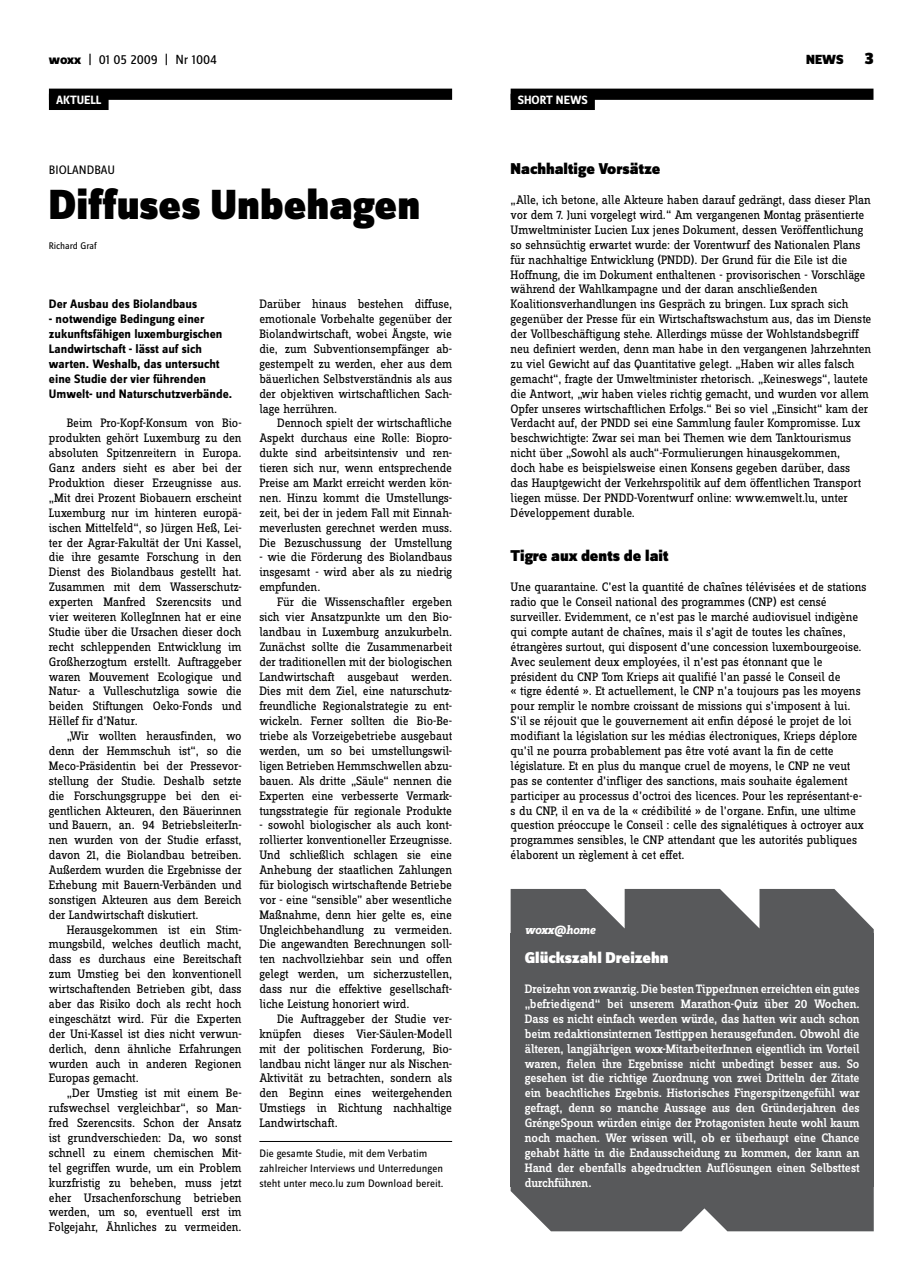
<style>
.page{position:relative;width:922px;height:1276px;background:#fff}
.page>*{position:absolute;margin:0;border:0;box-sizing:border-box;transform-origin:0 0}
.t1{font:900 43.75px "Zine Sans Dis";color:#000}
.t2{font:900 16.25px "Zine Sans Dis";color:#000}
.t3{font:900 16.25px "Zine Sans Dis";color:#fff}
.t4{font:13.75px "Zine Sans Dis";color:#000}
.t5{font:900 13.75px "Zine Sans Dis";color:#000}
.t6{font:12.75px/14.9px "Zine Slab Dis";letter-spacing:-.01em;color:#000;text-align:justify}
.t7{font:500 12.75px/14.9px "Zine Slab Dis";color:#fff;text-align:justify}
.t8{font:700 12.75px/14.9px "Zine Sans Dis";color:#000}
.t9{font:12.75px "Zine Sans Dis";color:#000}
.t10{font:italic 700 12.75px "Zine Slab Dis";letter-spacing:-.01em;color:#fff}
.t11{font:700 12.5px "Zine Sans Dis";color:#fff}
.t12{font:11.25px/15px "Zine Sans Dis";color:#000}
.t13{font:10px "Zine Sans Dis";color:#000}
.s1{font-weight:800}
</style>
<div class="page">
<div style="left:510px;top:89px;width:363px;height:11px;background:#000"></div>
<div style="left:510px;top:94px;width:84px;height:16px;background:#000"></div>
<div style="left:49px;top:89px;width:403px;height:11px;background:#000"></div>
<hr style="left:259px;top:1141px;width:193px;height:1px;background:#000">
<svg style="left:510px;top:889px;width:363px;height:44px;background:#707173"></svg>
<svg style="left:510px;top:1186px;width:363px;height:45px;background:#656668"></svg>
<div style="left:510px;top:933px;width:363px;height:253px;background:#58595b"></div>
<div style="left:49px;top:94px;width:60px;height:16px;background:#000"></div>
<p class="t4" style="left:49px;top:53px;width:169px"><span class="s1">woxx</span> | 01 05 2009 | Nr 1004</p>
<p class="t5" style="left:806px;top:53px;width:39px">NEWS</p>
<p class="t11" style="left:517px;top:93px;width:71px">SHORT NEWS</p>
<p class="t11" style="left:56px;top:93px;width:47px">AKTUELL</p>
<p class="t9" style="left:49px;top:163px;width:68px">BIOLANDBAU</p>
<h1 class="t1" style="left:49px;top:181px;width:373px">Diffuses Unbehagen</h1>
<p class="t13" style="left:49px;top:240px;width:49px">Richard Graf</p>
<p class="t8" style="left:49px;top:297px;width:150px">Der Ausbau des Biolandbaus</p>
<p class="t8" style="left:49px;top:312px;width:185px">- notwendige Bedingung einer zukunftsfähigen luxemburgischen<br>Landwirtschaft - lässt auf sich warten. Weshalb, das untersucht eine Studie der vier führenden<br>Umwelt- und Naturschutzverbände.</p>
<p class="t6" style="left:49px;top:416px;width:194px;text-indent:18px">Beim Pro-Kopf-Konsum von Bio&shy;produkten gehört Luxemburg zu den absoluten Spitzenreitern in Europa.<br>Ganz anders sieht es aber bei der Produktion dieser Erzeugnisse aus. „Mit drei Prozent Biobauern erscheint Luxemburg nur im hinteren europä&shy;ischen Mittelfeld“, so Jürgen Heß, Lei&shy;ter der Agrar-Fakultät der Uni Kassel, die ihre gesamte Forschung in den Dienst des Biolandbaus gestellt hat.<br>Zusammen mit dem Wasserschutz&shy;experten Manfred Szerencsits und vier weiteren KollegInnen hat er eine Studie über die Ursachen dieser doch recht schleppenden Entwicklung im Großherzogtum erstellt. Auftraggeber waren Mouvement Ecologique und Natur- a Vulleschutzliga sowie die beiden Stiftungen Oeko-Fonds und Hëllef fir d’Natur.</p>
<p class="t6" style="left:49px;top:729px;width:194px;text-indent:18px">„Wir wollten herausfinden, wo denn der Hemmschuh ist“, so die Meco-Präsidentin bei der Pressevor&shy;stellung der Studie. Deshalb setzte die Forschungsgruppe bei den ei&shy;gentlichen Akteuren, den Bäuerinnen und Bauern, an. 94 BetriebsleiterIn&shy;nen wurden von der Studie erfasst, davon 21, die Biolandbau betreiben.<br>Außerdem wurden die Ergebnisse der Erhebung mit Bauern-Verbänden und sonstigen Akteuren aus dem Bereich der Landwirtschaft diskutiert.</p>
<p class="t6" style="left:49px;top:922px;width:194px;text-indent:18px">Herausgekommen ist ein Stim&shy;mungsbild, welches deutlich macht, dass es durchaus eine Bereitschaft zum Umstieg bei den konventionell wirtschaftenden Betrieben gibt, dass aber das Risiko doch als recht hoch eingeschätzt wird. Für die Experten der Uni-Kassel ist dies nicht verwun&shy;derlich, denn ähnliche Erfahrungen wurden auch in anderen Regionen Europas gemacht.</p>
<p class="t6" style="left:49px;top:1086px;width:194px;text-indent:18px">„Der Umstieg ist mit einem Be&shy;rufswechsel vergleichbar“, so Man&shy;fred Szerencsits. Schon der Ansatz ist grundverschieden: Da, wo sonst schnell zu einem chemischen Mit&shy;tel gegriffen wurde, um ein Problem kurzfristig zu beheben, muss jetzt eher Ursachenforschung betrieben werden, um so, eventuell erst im Folgejahr, Ähnliches zu vermeiden.</p>
<p class="t6" style="left:259px;top:297px;width:194px">Darüber hinaus bestehen diffuse, emotionale Vorbehalte gegenüber der Biolandwirtschaft, wobei Ängste, wie die, zum Subventionsempfänger ab&shy;gestempelt zu werden, eher aus dem bäuerlichen Selbstverständnis als aus der objektiven wirtschaftlichen Sach&shy;lage herrühren.</p>
<p class="t6" style="left:259px;top:416px;width:194px;text-indent:18px">Dennoch spielt der wirtschaftliche Aspekt durchaus eine Rolle: Biopro&shy;dukte sind arbeitsintensiv und ren&shy;tieren sich nur, wenn entsprechende Preise am Markt erreicht werden kön&shy;nen. Hinzu kommt die Umstellungs&shy;zeit, bei der in jedem Fall mit Einnah&shy;meverlusten gerechnet werden muss.<br>Die Bezuschussung der Umstellung</p>
<p class="t6" style="left:259px;top:550px;width:194px">- wie die Förderung des Biolandbaus insgesamt - wird aber als zu niedrig empfunden.</p>
<p class="t6" style="left:259px;top:595px;width:194px;text-indent:18px">Für die Wissenschaftler ergeben sich vier Ansatzpunkte um den Bio&shy;landbau in Luxemburg anzukurbeln.<br>Zunächst sollte die Zusammenarbeit der traditionellen mit der biologischen Landwirtschaft ausgebaut werden.<br>Dies mit dem Ziel, eine naturschutz&shy;freundliche Regionalstrategie zu ent&shy;wickeln. Ferner sollten die Bio-Be&shy;triebe als Vorzeigebetriebe ausgebaut werden, um so bei umstellungswil&shy;ligen Betrieben Hemmschwellen abzu&shy;bauen. Als dritte „Säule“ nennen die Experten eine verbesserte Vermark&shy;tungsstrategie für regionale Produkte</p>
<p class="t6" style="left:259px;top:818px;width:194px">- sowohl biologischer als auch kont&shy;rollierter konventioneller Erzeugnisse.<br>Und schließlich schlagen sie eine Anhebung der staatlichen Zahlungen für biologisch wirtschaftende Betriebe vor - eine “sensible” aber wesentliche Maßnahme, denn hier gelte es, eine Ungleichbehandlung zu vermeiden.<br>Die angewandten Berechnungen soll&shy;ten nachvollziehbar sein und offen gelegt werden, um sicherzustellen, dass nur die effektive gesellschaft&shy;liche Leistung honoriert wird.</p>
<p class="t6" style="left:259px;top:1012px;width:194px;text-indent:18px">Die Auftraggeber der Studie ver&shy;knüpfen dieses Vier-Säulen-Modell mit der politischen Forderung, Bio&shy;landbau nicht länger nur als Nischen-Aktivität zu betrachten, sondern als den Beginn eines weitergehenden Umstiegs in Richtung nachhaltige Landwirtschaft.</p>
<p class="t12" style="left:259px;top:1146px;width:185px">Die gesamte Studie, mit dem Verbatim zahlreicher Interviews und Unterredungen steht unter meco.lu zum Download bereit.</p>
<p class="t2" style="left:510px;top:160px;width:151px">Nachhaltige Vorsätze</p>
<p class="t6" style="left:510px;top:193px;width:362px;text-align:left">„Alle, ich betone, alle Akteure haben darauf gedrängt, dass dieser Plan vor dem 7. Juni vorgelegt wird.“ Am vergangenen Montag präsentierte Umweltminister Lucien Lux jenes Dokument, dessen Veröffentlichung so sehnsüchtig erwartet wurde: der Vorentwurf des Nationalen Plans für nachhaltige Entwicklung (PNDD). Der Grund für die Eile ist die Hoffnung, die im Dokument enthaltenen - provisorischen - Vorschläge während der Wahlkampagne und der daran anschließenden Koalitionsverhandlungen ins Gespräch zu bringen. Lux sprach sich gegenüber der Presse für ein Wirtschaftswachstum aus, das im Dienste der Vollbeschäftigung stehe. Allerdings müsse der Wohlstandsbegriff neu definiert werden, denn man habe in den vergangenen Jahrzehnten zu viel Gewicht auf das Quantitative gelegt. „Haben wir alles falsch gemacht“, fragte der Umweltminister rhetorisch. „Keineswegs“, lautete die Antwort, „wir haben vieles richtig gemacht, und wurden vor allem Opfer unseres wirtschaftlichen Erfolgs.“ Bei so viel „Einsicht“ kam der Verdacht auf, der PNDD sei eine Sammlung fauler Kompromisse. Lux beschwichtigte: Zwar sei man bei Themen wie dem Tanktourismus nicht über „Sowohl als auch“-Formulierungen hinausgekommen,<br>doch habe es beispielsweise einen Konsens gegeben darüber, dass<br>das Hauptgewicht der Verkehrspolitik auf dem öffentlichen Transport liegen müsse. Der PNDD-Vorentwurf online: www.emwelt.lu, unter Développement durable.</p>
<p class="t2" style="left:510px;top:547px;width:159px">Tigre aux dents de lait</p>
<p class="t6" style="left:510px;top:580px;width:357px;text-align:left">Une quarantaine. C’est la quantité de chaînes télévisées et de stations radio que le Conseil national des programmes (CNP) est censé surveiller. Evidemment, ce n’est pas le marché audiovisuel indigène qui compte autant de chaînes, mais il s’agit de toutes les chaînes, étrangères surtout, qui disposent d’une concession luxembourgeoise.<br>Avec seulement deux employées, il n’est pas étonnant que le président du CNP Tom Krieps ait qualifié l’an passé le Conseil de<br>« tigre édenté ». Et actuellement, le CNP n’a toujours pas les moyens pour remplir le nombre croissant de missions qui s’imposent à lui.<br>S’il se réjouit que le gouvernement ait enfin déposé le projet de loi modifiant la législation sur les médias électroniques, Krieps déplore qu’il ne pourra probablement pas être voté avant la fin de cette législature. Et en plus du manque cruel de moyens, le CNP ne veut pas se contenter d’infliger des sanctions, mais souhaite également participer au processus d’octroi des licences. Pour les représentant-e&shy;s du CNP, il en va de la « crédibilité » de l’organe. Enfin, une ultime question préoccupe le Conseil : celle des signalétiques à octroyer aux programmes sensibles, le CNP attendant que les autorités publiques élaborent un règlement à cet effet.</p>
<p class="t10" style="left:524px;top:922px;width:72px">woxx@home</p>
<p class="t3" style="left:524px;top:949px;width:145px">Glückszahl Dreizehn</p>
<p class="t7" style="left:524px;top:982px;width:336px">Dreizehn von zwanzig. Die besten TipperInnen erreichten ein gutes „befriedigend“ bei unserem Marathon-Quiz über 20 Wochen.<br>Dass es nicht einfach werden würde, das hatten wir auch schon beim redaktionsinternen Testtippen herausgefunden. Obwohl die älteren, langjährigen woxx-MitarbeiterInnen eigentlich im Vorteil waren, fielen ihre Ergebnisse nicht unbedingt besser aus. So gesehen ist die richtige Zuordnung von zwei Dritteln der Zitate ein beachtliches Ergebnis. Historisches Fingerspitzengefühl war gefragt, denn so manche Aussage aus den Gründerjahren des GréngeSpoun würden einige der Protagonisten heute wohl kaum noch machen. Wer wissen will, ob er überhaupt eine Chance gehabt hätte in die Endausscheidung zu kommen, der kann an Hand der ebenfalls abgedruckten Auflösungen einen Selbsttest durchführen.</p>
</div>
